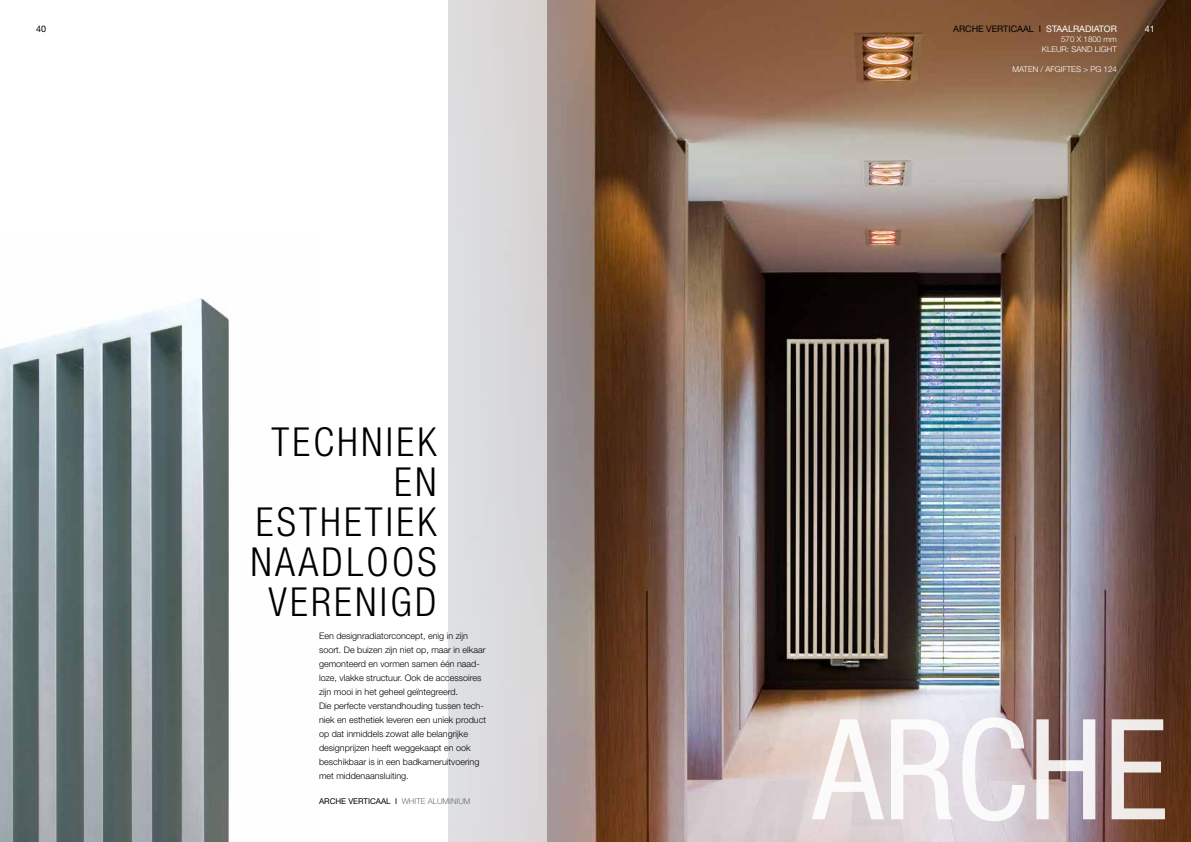
<style>
.page{position:relative;width:1191px;height:842px;background:#fff}
.page>*{position:absolute;margin:0;border:0;box-sizing:border-box;transform-origin:0 0}
.t1{font:condensed 140px "Helvetica Neue LT Std";color:#fff}
.t2{font:300 condensed 40px/40px "Helvetica Neue LT Std";letter-spacing:.08em;color:#000;text-align:right}
.t3{font:300 9px/14px "Helvetica Neue LT Std";color:#000}
.t4{font:9px "Helvetica Neue LT Std";color:#000}
.t5{font:9px "Helvetica Neue LT Std";color:#fff}
.t6{font:300 8px/10px "Helvetica Neue LT Std";color:#fff;text-align:right}
.t7{font:8px "Helvetica Neue LT Std";color:#000}
.s1{font-weight:300;color:#6d6e71}
.s2{color:#fff}
</style>
<div class="page">
<img style="left:0;top:298px;width:229px;height:544px">
<img style="left:546px;top:0;width:645px;height:842px">
<p class="t4" style="left:36px;top:23px;width:12px">40</p>
<h2 class="t2" style="left:250px;top:422px;width:188px">TECHNIEK<br>EN<br>ESTHETIEK<br>NAADLOOS<br>VERENIGD</h2>
<p class="t3" style="left:319px;top:628px;width:169px">Een designradiatorconcept, enig in zijn soort. De buizen zijn niet op, maar in elkaar gemonteerd en vormen samen één naad&shy;loze, vlakke structuur. Ook de accessoires zijn mooi in het geheel geïntegreerd.<br>Die perfecte verstandhouding tussen tech&shy;niek en esthetiek leveren een uniek product op dat inmiddels zowat alle belangrijke designprijzen heeft weggekaapt en ook beschikbaar is in een badkameruitvoering met middenaansluiting.</p>
<p class="t7" style="left:319px;top:797px;width:153px">ARCHE VERTICAAL I <span class="s1">WHITE ALUMINIUM</span></p>
<p class="t4" style="left:953px;top:23px;width:165px">ARCHE VERTICAAL I <span class="s2">STAALRADIATOR</span></p>
<p class="t6" style="left:1042px;top:34px;width:76px">570 X 1800 mm<br>KLEUR: SAND LIGHT</p>
<p class="t6" style="left:1012px;top:64px;width:106px">MATEN / AFGIFTES &gt; PG 124</p>
<p class="t5" style="left:1145px;top:23px;width:12px">41</p>
<h1 class="t1" style="left:813px;top:689px;width:357px">ARCHE</h1>
</div>
